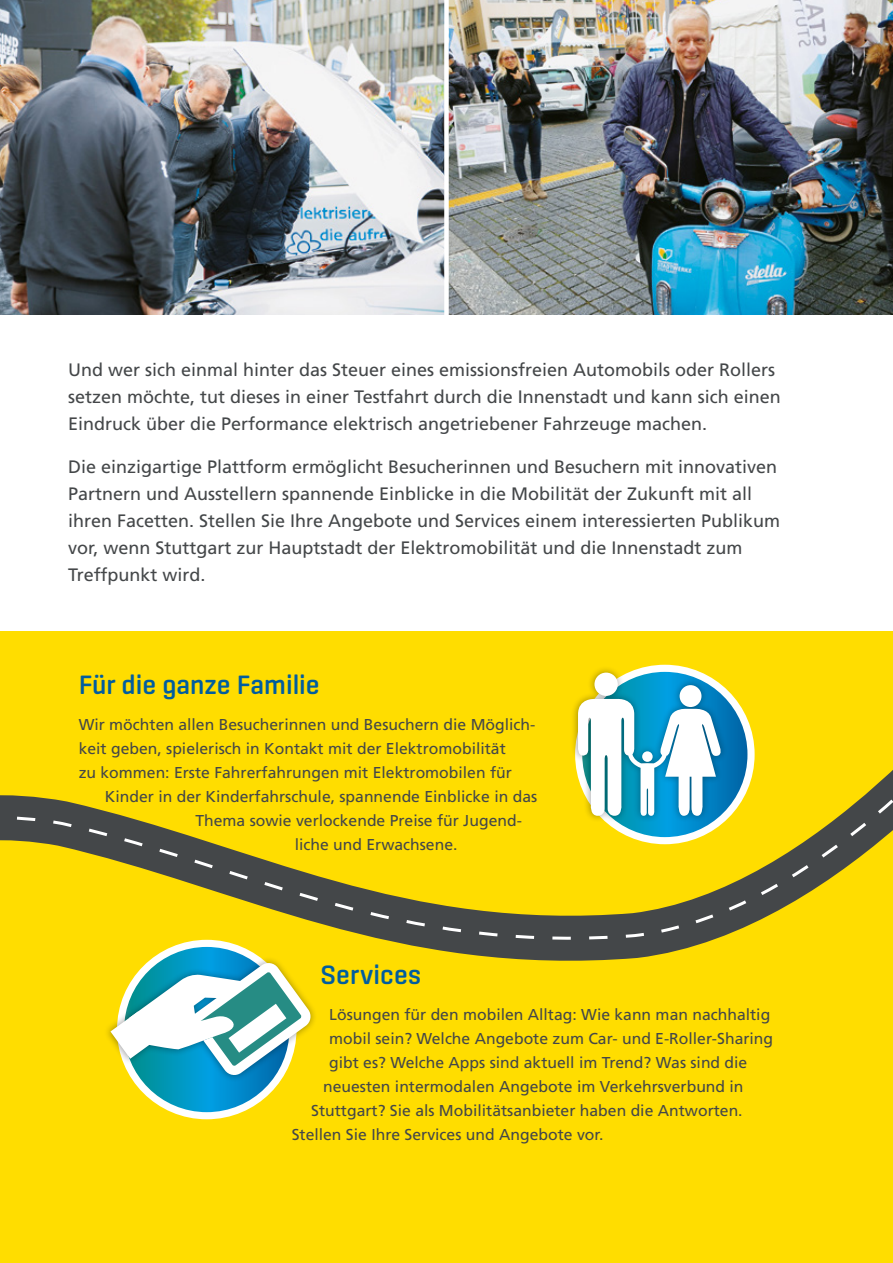
<style>
.page{position:relative;width:893px;height:1263px;background:#fff}
.page>*{position:absolute;margin:0;border:0;box-sizing:border-box;transform-origin:0 0}
.t1{font:500 27px "Center";color:#005d9f}
.t2{font:18px/27px "Frutiger LT Std";color:#444749}
.t3{font:15.75px/24px "Frutiger LT Std";color:#444749}
</style>
<div class="page">
<div style="left:0;top:631px;width:893px;height:632px;background:#fd0"></div>
<img style="left:0;top:0;width:444px;height:315px">
<img style="left:449px;top:0;width:444px;height:315px">
<svg style="left:121px;top:943px;width:172px;height:173px"></svg>
<div style="left:104px;top:956px;width:214px;height:126px;background:#000;opacity:.4"></div>
<svg style="left:110px;top:1065px;width:202px;height:11px"></svg>
<svg style="left:104px;top:664px;width:606px;height:401px"></svg>
<svg style="left:0;top:677px;width:893px;height:341px"></svg>
<p class="t2" style="left:68px;top:356px;width:714px">Und wer sich einmal hinter das Steuer eines emissionsfreien Automobils oder Rollers setzen möchte, tut dieses in einer Testfahrt durch die Innenstadt und kann sich einen<br>Eindruck über die Performance elektrisch angetriebener Fahrzeuge machen.</p>
<p class="t2" style="left:68px;top:453px;width:714px">Die einzigartige Plattform ermöglicht Besucherinnen und Besuchern mit innovativen Partnern und Ausstellern spannende Einblicke in die Mobilität der Zukunft mit all ihren Facetten. Stellen Sie Ihre Angebote und Services einem interessierten Publikum vor, wenn Stuttgart zur Hauptstadt der Elektromobilität und die Innenstadt zum Treffpunkt wird.</p>
<h1 class="t1" style="left:79px;top:669px;width:243px">Für die ganze Familie</h1>
<p class="t3" style="left:79px;top:712px;width:458px">Wir möchten allen Besucherinnen und Besuchern die Möglich&shy;keit geben, spielerisch in Kontakt mit der Elektromobilität<br>zu kommen: Erste Fahrerfahrungen mit Elektromobilen für</p>
<p class="t3" style="left:105px;top:784px;width:434px">Kinder in der Kinderfahrschule, spannende Einblicke in das</p>
<p class="t3" style="left:195px;top:808px;width:328px">Thema sowie verlockende Preise für Jugend-</p>
<p class="t3" style="left:295px;top:832px;width:164px">liche und Erwachsene.</p>
<h1 class="t1" style="left:320px;top:959px;width:103px">Services</h1>
<p class="t3" style="left:329px;top:1003px;width:443px">Lösungen für den mobilen Alltag: Wie kann man nachhaltig</p>
<p class="t3" style="left:329px;top:1027px;width:445px">mobil sein? Welche Angebote zum Car- und E-Roller-Sharing</p>
<p class="t3" style="left:329px;top:1051px;width:420px">gibt es? Welche Apps sind aktuell im Trend? Was sind die</p>
<p class="t3" style="left:323px;top:1075px;width:422px">neuesten intermodalen Angebote im Verkehrsverbund in</p>
<p class="t3" style="left:311px;top:1099px;width:433px">Stuttgart? Sie als Mobilitätsanbieter haben die Antworten.</p>
<p class="t3" style="left:292px;top:1123px;width:313px">Stellen Sie Ihre Services und Angebote vor.</p>
</div>
